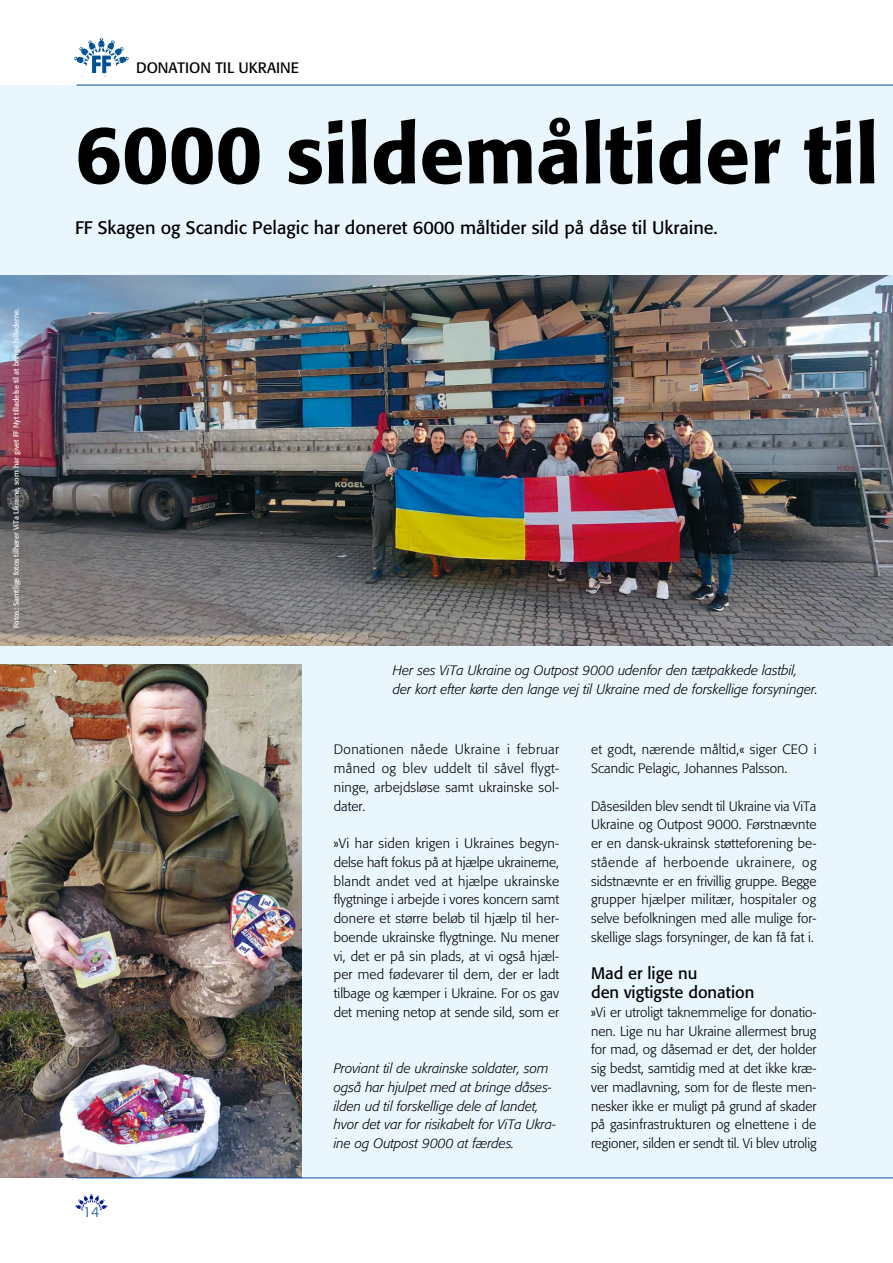
<style>
.page{position:relative;width:893px;height:1263px;background:#fff}
.page>*{position:absolute;margin:0;border:0;box-sizing:border-box;transform-origin:0 0}
.t1{font:500 81px "Formata";color:#000}
.t2{font:18px "Formata";color:#000}
.t3{font:16.5px/18.8px "Formata";color:#000}
.t4{font:15px "Formata";color:#000}
.t5{font:300 14.25px "Formata";color:#004f9f}
.t6{font:300 13.5px/18.8px "Formata";color:#000;text-align:justify}
.t7{font:italic 300 13.5px/18.8px "Formata";color:#000}
.t8{font:7.5px "Formata";color:#fff}
</style>
<div class="page">
<svg style="left:75px;top:1194px;width:32px;height:16px"></svg>
<div style="left:0;top:85px;width:893px;height:1093px;background:#eaf6fe"></div>
<svg style="left:74px;top:38px;width:55px;height:35px"></svg>
<img style="left:0;top:276px;width:893px;height:369px">
<img style="left:0;top:665px;width:302px;height:513px">
<hr style="left:77px;top:1177px;width:816px;height:1px;background:#004f9f">
<hr style="left:77px;top:85px;width:816px;height:1px;background:#004f9f">
<p class="t8" style="left:12px;top:628px;width:322px;rotate:-90deg">Fotos: Samtlige fotos tilhører ViTa Ukraine, som har givet FF Nyt tilladelse til at bringe billederne.</p>
<p class="t4" style="left:136px;top:59px;width:164px">DONATION TIL UKRAINE</p>
<h1 class="t1" style="left:75px;top:105px;width:805px">6000 sildemåltider til</h1>
<h2 class="t2" style="left:75px;top:217px;width:644px">FF Skagen og Scandic Pelagic har doneret 6000 måltider sild på dåse til Ukraine.</h2>
<p class="t7" style="left:393px;top:661px;width:427px">Her ses ViTa Ukraine og Outpost 9000 udenfor den tætpakkede lastbil, der kort efter kørte den lange vej til Ukraine med de forskellige forsyninger.</p>
<p class="t5" style="left:83px;top:1203px;width:18px">14</p>
<p class="t6" style="left:334px;top:740px;width:227px">Donationen nåede Ukraine i februar måned og blev uddelt til såvel flygt&shy;ninge, arbejdsløse samt ukrainske sol&shy;dater.</p>
<p class="t6" style="left:334px;top:834px;width:227px">»Vi har siden krigen i Ukraines begyn&shy;delse haft fokus på at hjælpe ukrainerne, blandt andet ved at hjælpe ukrainske flygtninge i arbejde i vores koncern samt donere et større beløb til hjælp til her&shy;boende ukrainske flygtninge. Nu mener vi, det er på sin plads, at vi også hjæl&shy;per med fødevarer til dem, der er ladt tilbage og kæmper i Ukraine. For os gav det mening netop at sende sild, som er</p>
<p class="t7" style="left:334px;top:1059px;width:224px">Proviant til de ukrainske soldater, som også har hjulpet med at bringe dåses&shy;ilden ud til forskellige dele af landet, hvor det var for risikabelt for ViTa Ukra&shy;ine og Outpost 9000 at færdes.</p>
<p class="t6" style="left:591px;top:740px;width:227px">et godt, nærende måltid,« siger CEO i<br>Scandic Pelagic, Johannes Palsson.</p>
<p class="t6" style="left:591px;top:796px;width:227px">Dåsesilden blev sendt til Ukraine via ViTa Ukraine og Outpost 9000. Førstnævnte er en dansk-ukrainsk støtteforening be&shy;stående af herboende ukrainere, og sidstnævnte er en frivillig gruppe. Begge grupper hjælper militær, hospitaler og selve befolkningen med alle mulige for&shy;skellige slags forsyninger, de kan få fat i.</p>
<p class="t3" style="left:591px;top:964px;width:165px">Mad er lige nu<br>den vigtigste donation</p>
<p class="t6" style="left:591px;top:1003px;width:227px">»Vi er utroligt taknemmelige for donatio&shy;nen. Lige nu har Ukraine allermest brug for mad, og dåsemad er det, der holder sig bedst, samtidig med at det ikke kræ&shy;ver madlavning, som for de fleste men&shy;nesker ikke er muligt på grund af skader på gasinfrastrukturen og elnettene i de regioner, silden er sendt til. Vi blev utrolig</p>
</div>
